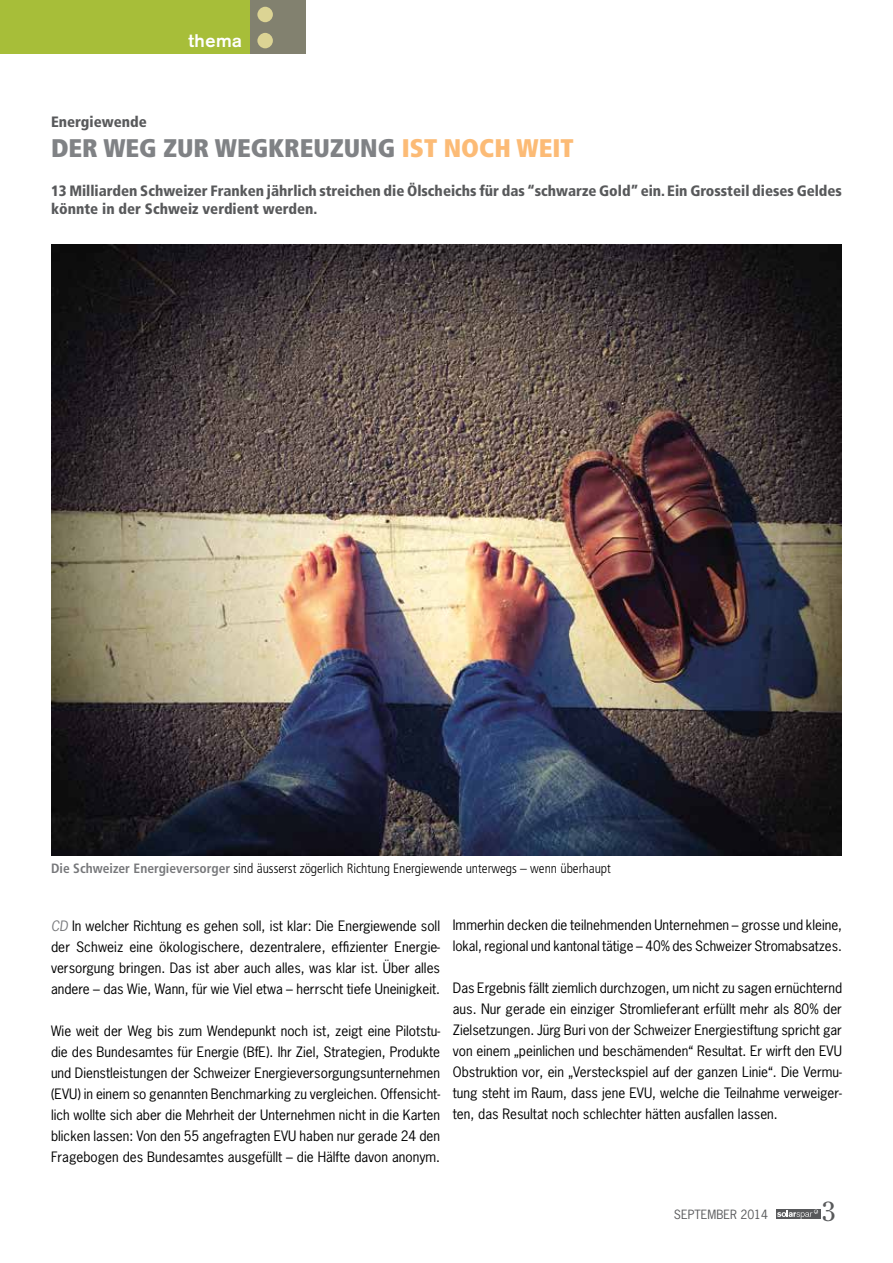
<style>
.page{position:relative;width:893px;height:1263px;background:#fff}
.page>*{position:absolute;margin:0;border:0;box-sizing:border-box;transform-origin:0 0}
.t1{font:27px "Century Old Style LT";color:#58595b}
.t2{font:900 condensed 25.5px "Frutiger";color:#808285}
.t3{font:700 18px "Akzidenz Grotesk";letter-spacing:.03em;color:#fff}
.t4{font:900 condensed 15px/18px "Frutiger";color:#58595b}
.t5{font:13.5px/21px "News Gothic Std";color:#000;text-align:justify}
.t6{font:300 condensed 13.5px "Frutiger";color:#000}
.t7{font:12px "News Gothic Std";color:#58595b}
.s1{color:#fcbb76}
.s2{font-weight:700;color:#77787b}
.s3{font-style:italic;color:#77787b}
</style>
<div class="page">
<div style="left:776px;top:1209px;width:44px;height:10px;background:#58595b"></div>
<svg style="left:777px;top:1209px;width:41px;height:10px"></svg>
<img style="left:51px;top:245px;width:791px;height:611px">
<div style="left:0;top:0;width:252px;height:54px;background:#a7be39"></div>
<div style="left:251px;top:0;width:55px;height:53px;background:#82816f"></div>
<svg style="left:257px;top:7px;width:16px;height:41px"></svg>
<h3 class="t3" style="left:188px;top:30px;width:55px">thema</h3>
<p class="t4" style="left:51px;top:112px;width:97px">Energiewende</p>
<h2 class="t2" style="left:51px;top:133px;width:524px">DER WEG ZUR WEGKREUZUNG <span class="s1">IST NOCH WEIT</span></h2>
<p class="t4" style="left:51px;top:182px;width:792px">13 Milliarden Schweizer Franken jährlich streichen die Ölscheichs für das “schwarze Gold” ein. Ein Grossteil dieses Geldes könnte in der Schweiz verdient werden.</p>
<p class="t6" style="left:51px;top:861px;width:561px"><span class="s2">Die Schweizer Energieversorger</span> sind äusserst zögerlich Richtung Energiewende unterwegs – wenn überhaupt</p>
<p class="t5" style="left:51px;top:915px;width:391px"><span class="s3">CD</span> In welcher Richtung es gehen soll, ist klar: Die Energiewende soll der Schweiz eine ökologischere, dezentralere, effizienter Energie&shy;versorgung bringen. Das ist aber auch alles, was klar ist. Über alles andere – das Wie, Wann, für wie Viel etwa – herrscht tiefe Uneinigkeit.</p>
<p class="t5" style="left:51px;top:1020px;width:391px">Wie weit der Weg bis zum Wendepunkt noch ist, zeigt eine Pilotstu&shy;die des Bundesamtes für Energie (BfE). Ihr Ziel, Strategien, Produkte und Dienstleistungen der Schweizer Energieversorgungsunternehmen (EVU) in einem so genannten Benchmarking zu vergleichen. Offensicht&shy;lich wollte sich aber die Mehrheit der Unternehmen nicht in die Karten blicken lassen: Von den 55 angefragten EVU haben nur gerade 24 den Fragebogen des Bundesamtes ausgefüllt – die Hälfte davon anonym.</p>
<p class="t5" style="left:453px;top:914px;width:391px">Immerhin decken die teilnehmenden Unternehmen – grosse und kleine, lokal, regional und kantonal tätige – 40% des Schweizer Stromabsatzes.</p>
<p class="t5" style="left:453px;top:977px;width:391px">Das Ergebnis fällt ziemlich durchzogen, um nicht zu sagen ernüchternd aus. Nur gerade ein einziger Stromlieferant erfüllt mehr als 80% der Zielsetzungen. Jürg Buri von der Schweizer Energiestiftung spricht gar von einem „peinlichen und beschämenden“ Resultat. Er wirft den EVU Obstruktion vor, ein „Versteckspiel auf der ganzen Linie“. Die Vermu&shy;tung steht im Raum, dass jene EVU, welche die Teilnahme verweiger&shy;ten, das Resultat noch schlechter hätten ausfallen lassen.</p>
<p class="t7" style="left:674px;top:1206px;width:96px">SEPTEMBER 2014</p>
<h1 class="t1" style="left:822px;top:1193px;width:15px">3</h1>
</div>
